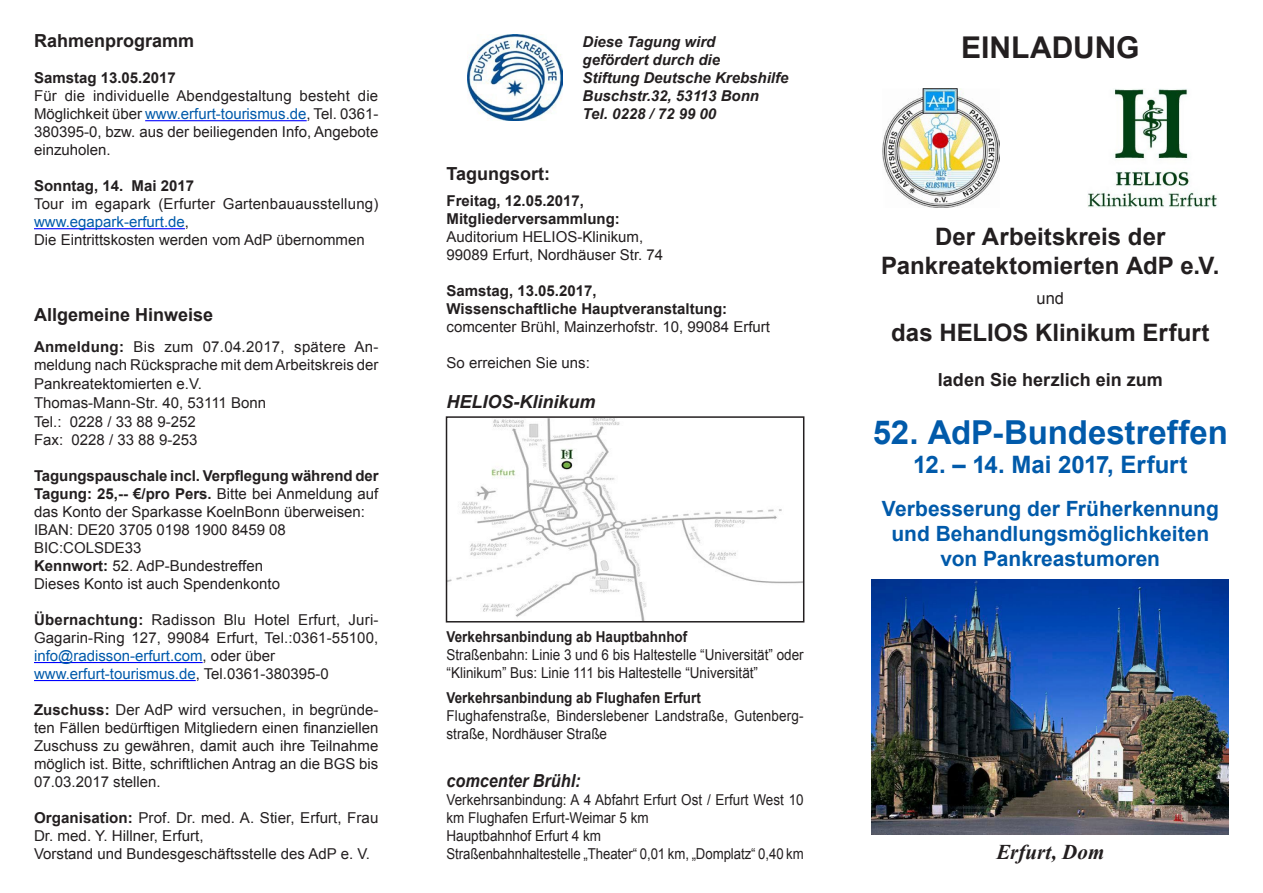
<style>
.page{position:relative;width:1263px;height:893px;background:#fff}
.page>*{position:absolute;margin:0;border:0;box-sizing:border-box;transform-origin:0 0}
.t1{font:700 33px "Arial";letter-spacing:-.005em;color:#015aaa}
.t2{font:700 30px "Arial";letter-spacing:-.005em;color:#231f20}
.t3{font:700 24px/28.8px "Arial";color:#231f20;text-align:center}
.t4{font:700 24px "Arial";color:#015aaa}
.t5{font:700 21px/25.2px "Arial";color:#015aaa;text-align:center}
.t6{font:italic 700 21px "Times New Roman";color:#231f20}
.t7{font:700 18px "Arial";color:#231f20}
.t8{font:italic 700 18px "Arial";color:#231f20}
.t9{font:italic 700 18px "Arial";color:#231f20;scale:.9 1}
.t10{font:16.5px "Arial";color:#231f20}
.t11{font:15px/18px "Arial";color:#231f20}
.t12{font:15px/18px "Arial";color:#231f20;scale:.9 1}
.t13{font:700 15px/18px "Arial";color:#231f20}
.t14{font:italic 700 15px/18px "Arial";color:#231f20}
.t15{font:700 15px "Arial";color:#231f20;scale:.9 1}
.s1{color:#015aaa}
.s2{font-weight:700}
</style>
<div class="page">
<img style="left:1088px;top:89px;width:129px;height:119px">
<img style="left:882px;top:89px;width:117px;height:119px">
<img style="left:872px;top:579px;width:357px;height:255px">
<img style="left:468px;top:34px;width:95px;height:86px">
<img style="left:449px;top:419px;width:352px;height:200px">
<div style="left:446px;top:416px;width:358px;height:206px;border:2px solid #231f20"></div>
<hr style="left:34px;top:662px;width:169px;height:1px;background:#00f">
<hr style="left:34px;top:680px;width:162px;height:1px;background:#00f">
<hr style="left:145px;top:120px;width:162px;height:1px;background:#00f">
<hr style="left:34px;top:228px;width:151px;height:1px;background:#00f">
<p class="t7" style="left:34px;top:29px;width:162px">Rahmenprogramm</p>
<p class="t13" style="left:34px;top:69px;width:143px">Samstag 13.05.2017</p>
<p class="t11" style="left:34px;top:87px;width:346px;text-align:justify">Für die individuelle Abendgestaltung besteht die Möglichkeit über <span class="s1">www.erfurt-tourismus.de</span>, Tel. 0361- 380395-0, bzw. aus der beiliegenden Info, Angebote einzuholen.</p>
<p class="t13" style="left:34px;top:177px;width:162px">Sonntag, 14. Mai 2017</p>
<p class="t11" style="left:34px;top:195px;width:346px">Tour im egapark (Erfurter Gartenbauausstellung) <span class="s1">www.egapark-erfurt.de</span>,<br>Die Eintrittskosten werden vom AdP übernommen</p>
<p class="t7" style="left:34px;top:303px;width:181px">Allgemeine Hinweise</p>
<p class="t11" style="left:34px;top:338px;width:346px;line-height:18.6px"><span class="s2">Anmeldung:</span> Bis zum 07.04.2017, spätere An&shy;meldung nach Rücksprache mit dem Arbeitskreis der Pankreatektomierten e.V.<br>Thomas-Mann-Str. 40, 53111 Bonn<br>Tel.: 0228 / 33 88 9-252<br>Fax: 0228 / 33 88 9-253</p>
<p class="t11" style="left:34px;top:467px;width:346px"><span class="s2">Tagungspauschale incl. Verpflegung während der Tagung: 25,-- €/pro Pers.</span> Bitte bei Anmeldung auf das Konto der Sparkasse KoelnBonn überweisen:<br>IBAN: DE20 3705 0198 1900 8459 08<br>BIC:COLSDE33<br><span class="s2">Kennwort:</span> 52. AdP-Bundestreffen<br>Dieses Konto ist auch Spendenkonto</p>
<p class="t11" style="left:34px;top:611px;width:346px"><span class="s2">Übernachtung:</span> Radisson Blu Hotel Erfurt, Juri-Gagarin-Ring 127, 99084 Erfurt, Tel.:0361-55100, <span class="s1">info@radisson-erfurt.com</span>, oder über <span class="s1">www.erfurt-tourismus.de</span>, Tel.0361-380395-0</p>
<p class="t11" style="left:34px;top:701px;width:346px;text-align:justify"><span class="s2">Zuschuss:</span> Der AdP wird versuchen, in begründe&shy;ten Fällen bedürftigen Mitgliedern einen finanziellen Zuschuss zu gewähren, damit auch ihre Teilnahme möglich ist. Bitte, schriftlichen Antrag an die BGS bis 07.03.2017 stellen.</p>
<p class="t11" style="left:34px;top:809px;width:346px"><span class="s2">Organisation:</span> Prof. Dr. med. A. Stier, Erfurt, Frau<br>Dr. med. Y. Hillner, Erfurt,<br>Vorstand und Bundesgeschäftsstelle des AdP e. V.</p>
<p class="t14" style="left:583px;top:33px;width:207px">Diese Tagung wird<br>gefördert durch die<br>Stiftung Deutsche Krebshilfe<br>Buschstr.32, 53113 Bonn<br>Tel. 0228 / 72 99 00</p>
<p class="t7" style="left:446px;top:161px;width:105px">Tagungsort:</p>
<p class="t13" style="left:446px;top:192px;width:175px">Freitag, 12.05.2017,<br>Mitgliederversammlung:</p>
<p class="t11" style="left:446px;top:228px;width:218px">Auditorium HELIOS-Klinikum,<br>99089 Erfurt, Nordhäuser Str. 74</p>
<p class="t13" style="left:446px;top:282px;width:282px">Samstag, 13.05.2017,<br>Wissenschaftliche Hauptveranstaltung:</p>
<p class="t11" style="left:446px;top:318px;width:325px">comcenter Brühl, Mainzerhofstr. 10, 99084 Erfurt</p>
<p class="t11" style="left:446px;top:354px;width:145px">So erreichen Sie uns:</p>
<p class="t8" style="left:446px;top:389px;width:151px">HELIOS-Klinikum</p>
<p class="t15" style="left:446px;top:626px;width:269px">Verkehrsanbindung ab Hauptbahnhof</p>
<p class="t12" style="left:446px;top:645px;width:398px">Straßenbahn: Linie 3 und 6 bis Haltestelle “Universität” oder “Klinikum” Bus: Linie 111 bis Haltestelle “Universität”</p>
<p class="t15" style="left:446px;top:688px;width:284px">Verkehrsanbindung ab Flughafen Erfurt</p>
<p class="t12" style="left:446px;top:707px;width:398px">Flughafenstraße, Binderslebener Landstraße, Gutenberg&shy;straße, Nordhäuser Straße</p>
<p class="t9" style="left:446px;top:769px;width:151px">comcenter Brühl:</p>
<p class="t12" style="left:446px;top:791px;width:398px">Verkehrsanbindung: A 4 Abfahrt Erfurt Ost / Erfurt West 10 km Flughafen Erfurt-Weimar 5 km<br>Hauptbahnhof Erfurt 4 km<br>Straßenbahnhaltestelle „Theater“ 0,01 km, „Domplatz“ 0,40 km</p>
<h2 class="t2" style="left:961px;top:27px;width:180px">EINLADUNG</h2>
<h3 class="t3" style="left:881px;top:223px;width:340px">Der Arbeitskreis der<br>Pankreatektomierten AdP e.V.</h3>
<p class="t10" style="left:1037px;top:287px;width:29px">und</p>
<h3 class="t3" style="left:891px;top:319px;width:320px">das HELIOS Klinikum Erfurt</h3>
<p class="t7" style="left:938px;top:368px;width:226px">laden Sie herzlich ein zum</p>
<h1 class="t1" style="left:873px;top:410px;width:357px">52. AdP-Bundestreffen</h1>
<h3 class="t4" style="left:913px;top:448px;width:276px">12. – 14. Mai 2017, Erfurt</h3>
<h3 class="t5" style="left:882px;top:496px;width:338px">Verbesserung der Früherkennung und Behandlungsmöglichkeiten von Pankreastumoren</h3>
<h3 class="t6" style="left:996px;top:837px;width:109px">Erfurt, Dom</h3>
</div>
